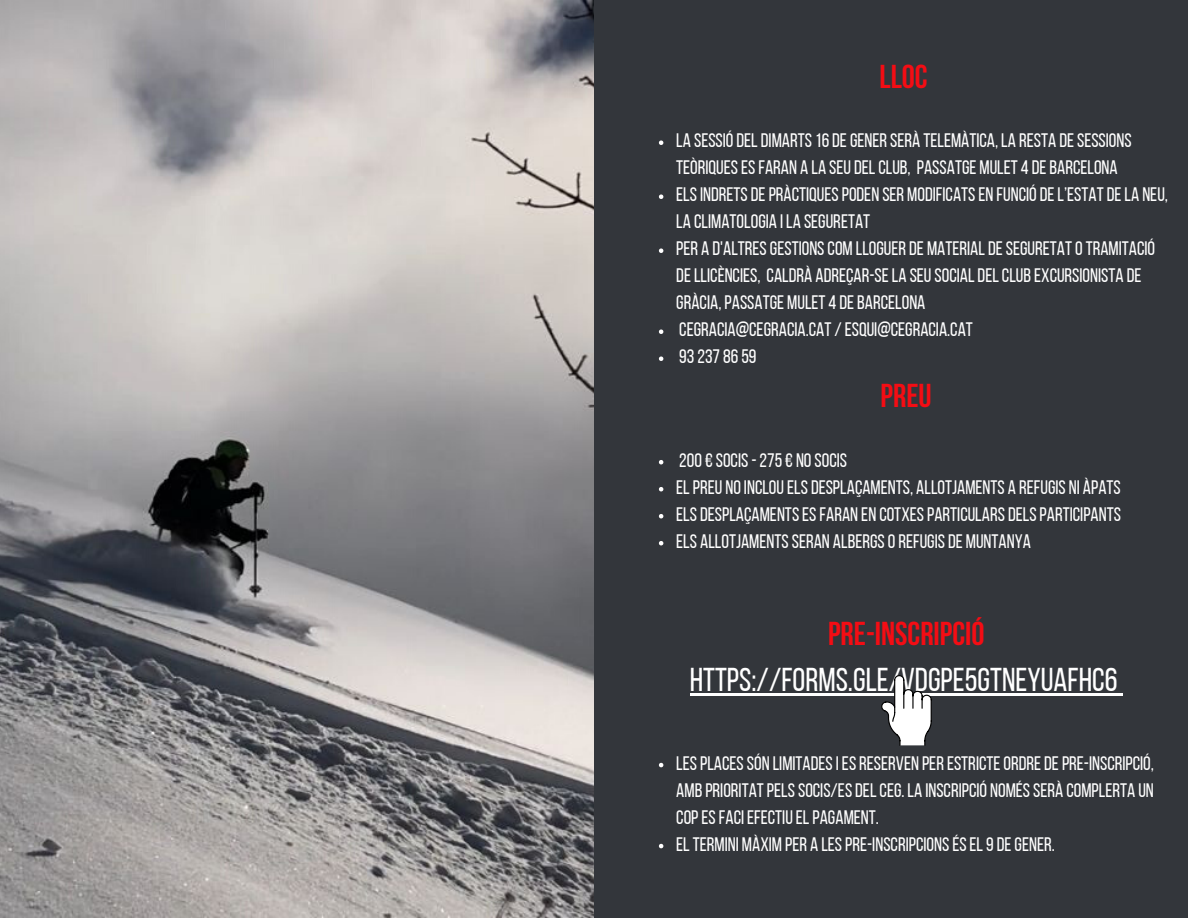
<style>
.page{position:relative;width:1188px;height:918px;background:#33363b}
.page>*{position:absolute;margin:0;border:0;box-sizing:border-box;transform-origin:0 0}
.t1{font:33px "Bebas Neue";color:#fff}
.t2{font:700 33px "Bebas Neue";color:#f40d14}
.t3{font:19.5px/27px "Bebas Neue";color:#fff}
</style>
<div class="page">
<img style="left:0;top:0;width:594px;height:918px">
<svg style="left:659px;top:140px;width:4px;height:5px"></svg>
<svg style="left:659px;top:194px;width:4px;height:5px"></svg>
<svg style="left:659px;top:248px;width:4px;height:5px"></svg>
<svg style="left:659px;top:329px;width:4px;height:5px"></svg>
<svg style="left:659px;top:356px;width:4px;height:5px"></svg>
<hr style="left:690px;top:693px;width:428px;height:2px;background:#fff">
<svg style="left:659px;top:763px;width:4px;height:4px"></svg>
<svg style="left:659px;top:844px;width:4px;height:4px"></svg>
<svg style="left:881px;top:675px;width:51px;height:71px"></svg>
<svg style="left:659px;top:460px;width:4px;height:4px"></svg>
<svg style="left:659px;top:487px;width:4px;height:4px"></svg>
<svg style="left:659px;top:514px;width:4px;height:4px"></svg>
<svg style="left:659px;top:541px;width:4px;height:4px"></svg>
<p class="t2" style="left:880px;top:63px;width:50px">LLOC</p>
<p class="t3" style="left:676px;top:129px;width:457px">LA SESSIÓDELDIMARTS16DEGENERSERÀ TELEMÀTICA, LA RESTA DESESSIONS<br>TEÒRIQUESESFARAN A LA SEUDELCLUB, PASSATGE MULET 4 DEBARCELONA</p>
<p class="t3" style="left:676px;top:183px;width:493px">ELSINDRETSDEPRÀCTIQUESPODEN SER MODIFICATSEN FUNCIÓDEL’ESTATDELA NEU,<br>LA CLIMATOLOGIA I LA SEGURETAT</p>
<p class="t3" style="left:676px;top:237px;width:480px">PER A D'ALTRESGESTIONSCOM LLOGUERDE MATERIALDESEGURETATOTRAMITACIÓ<br>DELLICÈNCIES, CALDRÀ ADREÇAR-SELA SEUSOCIALDELCLUBEXCURSIONISTA DE<br>GRÀCIA, PASSATGE MULET 4 DEBARCELONA</p>
<p class="t3" style="left:679px;top:318px;width:295px">CEGRACIA@CEGRACIA.CAT/ESQUI@CEGRACIA.CAT</p>
<p class="t3" style="left:679px;top:345px;width:79px">932378659</p>
<p class="t2" style="left:881px;top:382px;width:53px">PREU</p>
<p class="t3" style="left:679px;top:448px;width:169px">200 €SOCIS-275€ NOSOCIS</p>
<p class="t3" style="left:676px;top:475px;width:446px">ELPREU NOINCLOUELSDESPLAÇAMENTS, ALLOTJAMENTS A REFUGIS NI ÀPATS</p>
<p class="t3" style="left:676px;top:502px;width:446px">ELSDESPLAÇAMENTSESFARAN EN COTXESPARTICULARSDELSPARTICIPANTS</p>
<p class="t3" style="left:676px;top:529px;width:356px">ELS ALLOTJAMENTSSERAN ALBERGSOREFUGISDE MUNTANYA</p>
<p class="t2" style="left:828px;top:620px;width:158px">PRE-INSCRIPCIÓ</p>
<p class="t1" style="left:690px;top:666px;width:429px">HTTPS://FORMS.GLE/VDGPE5GTNEYUAFHC6</p>
<p class="t3" style="left:676px;top:751px;width:479px;text-align:justify">LESPLACESSÓN LIMITADESI ESRESERVEN PERESTRICTEORDREDEPRE-INSCRIPCIÓ, AMBPRIORITATPELSSOCIS/ESDELCEG. LA INSCRIPCIÓ NOMÉSSERÀ COMPLERTA UN COPESFACI EFECTIUELPAGAMENT.</p>
<p class="t3" style="left:676px;top:832px;width:380px">ELTERMINI MÀXIM PER A LESPRE-INSCRIPCIONSÉSEL9DEGENER.</p>
</div>
